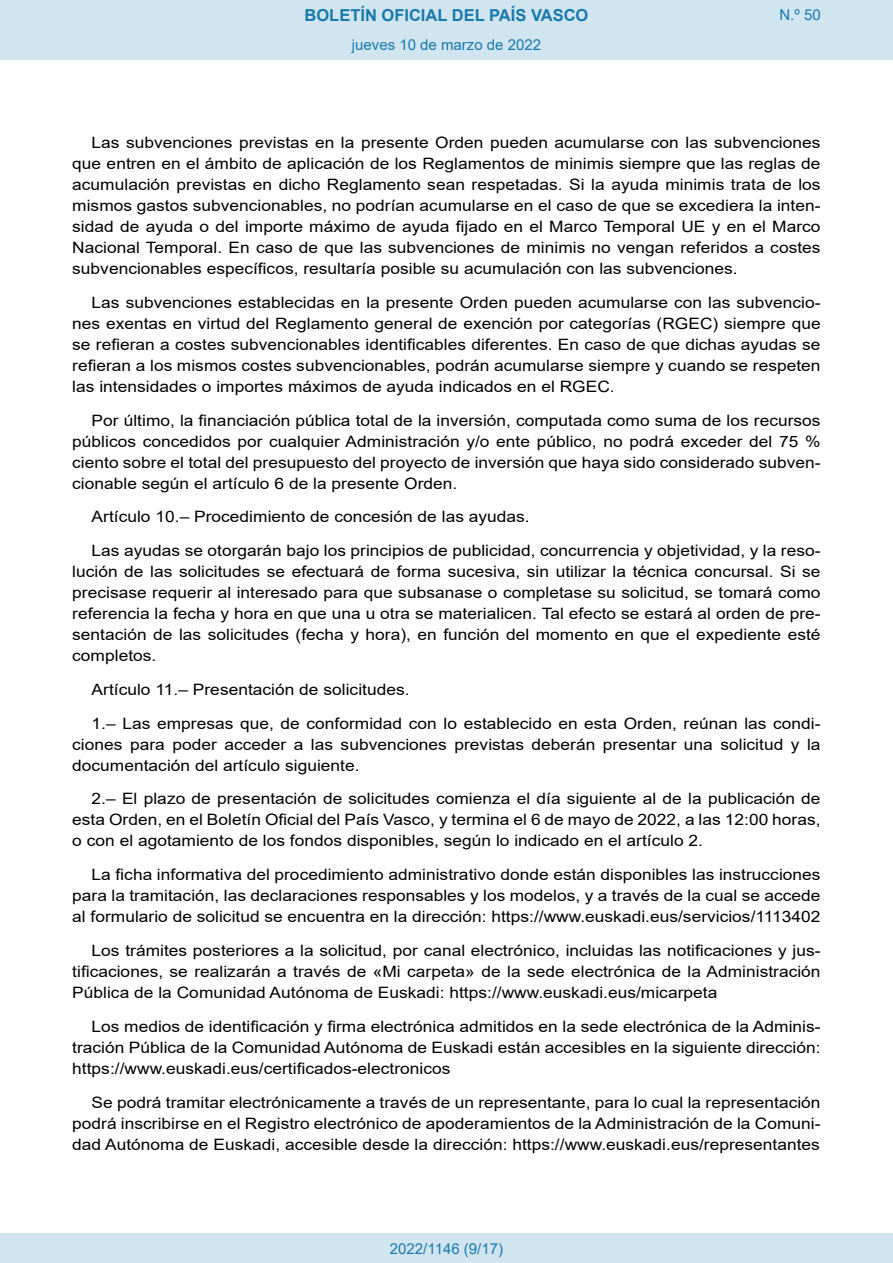
<style>
.page{position:relative;width:893px;height:1263px;background:#fff}
.page>*{position:absolute;margin:0;border:0;box-sizing:border-box;transform-origin:0 0}
.t1{font:700 16.5px "Arial";color:#1879ad}
.BOPVDetalle{font:15.6px/21px "Arial";color:#000;text-align:justify;scale:1.11 1}
.Paginacion_Centro{font:15px "Arial";color:#1879ad}
</style>
<div class="page">
<div style="left:0;top:0;width:893px;height:60px;background:#d0e5f0"></div>
<div style="left:0;top:1233px;width:893px;height:30px;background:#d0e5f0"></div>
<p class="t1" style="left:305px;top:3px;width:285px">BOLETÍN OFICIAL DEL PAÍS VASCO</p>
<p class="Paginacion_Centro" style="left:352px;top:35px;width:191px">jueves 10 de marzo de 2022</p>
<p class="Paginacion_Centro" style="left:779px;top:5px;width:43px">N.º 50</p>
<p class="BOPVDetalle" style="left:72px;top:132px;width:676px;text-indent:19px">Las subvenciones previstas en la presente Orden pueden acumularse con las subvenciones que entren en el ámbito de aplicación de los Reglamentos de minimis siempre que las reglas de acumulación previstas en dicho Reglamento sean respetadas. Si la ayuda minimis trata de los mismos gastos subvencionables, no podrían acumularse en el caso de que se excediera la inten&shy;sidad de ayuda o del importe máximo de ayuda fijado en el Marco Temporal UE y en el Marco Nacional Temporal. En caso de que las subvenciones de minimis no vengan referidos a costes subvencionables específicos, resultaría posible su acumulación con las subvenciones.</p>
<p class="BOPVDetalle" style="left:72px;top:292px;width:676px;text-indent:19px">Las subvenciones establecidas en la presente Orden pueden acumularse con las subvencio&shy;nes exentas en virtud del Reglamento general de exención por categorías (RGEC) siempre que se refieran a costes subvencionables identificables diferentes. En caso de que dichas ayudas se refieran a los mismos costes subvencionables, podrán acumularse siempre y cuando se respeten las intensidades o importes máximos de ayuda indicados en el RGEC.</p>
<p class="BOPVDetalle" style="left:72px;top:410px;width:676px;text-indent:19px">Por último, la financiación pública total de la inversión, computada como suma de los recursos públicos concedidos por cualquier Administración y/o ente público, no podrá exceder del 75 % ciento sobre el total del presupuesto del proyecto de inversión que haya sido considerado subven&shy;cionable según el artículo 6 de la presente Orden.</p>
<p class="BOPVDetalle" style="left:92px;top:506px;width:396px">Artículo 10.– Procedimiento de concesión de las ayudas.</p>
<p class="BOPVDetalle" style="left:72px;top:540px;width:676px;text-indent:19px">Las ayudas se otorgarán bajo los principios de publicidad, concurrencia y objetividad, y la reso&shy;lución de las solicitudes se efectuará de forma sucesiva, sin utilizar la técnica concursal. Si se precisase requerir al interesado para que subsanase o completase su solicitud, se tomará como referencia la fecha y hora en que una u otra se materialicen. Tal efecto se estará al orden de pre&shy;sentación de las solicitudes (fecha y hora), en función del momento en que el expediente esté completos.</p>
<p class="BOPVDetalle" style="left:92px;top:679px;width:288px">Artículo 11.– Presentación de solicitudes.</p>
<p class="BOPVDetalle" style="left:72px;top:713px;width:676px;text-indent:19px">1.– Las empresas que, de conformidad con lo establecido en esta Orden, reúnan las condi&shy;ciones para poder acceder a las subvenciones previstas deberán presentar una solicitud y la documentación del artículo siguiente.</p>
<p class="BOPVDetalle" style="left:72px;top:788px;width:676px;text-indent:19px">2.– El plazo de presentación de solicitudes comienza el día siguiente al de la publicación de esta Orden, en el Boletín Oficial del País Vasco, y termina el 6 de mayo de 2022, a las 12:00 horas, o con el agotamiento de los fondos disponibles, según lo indicado en el artículo 2.</p>
<p class="BOPVDetalle" style="left:72px;top:864px;width:676px;text-indent:19px">La ficha informativa del procedimiento administrativo donde están disponibles las instrucciones para la tramitación, las declaraciones responsables y los modelos, y a través de la cual se accede al formulario de solicitud se encuentra en la dirección: https://www.euskadi.eus/servicios/1113402</p>
<p class="BOPVDetalle" style="left:72px;top:940px;width:676px;text-indent:19px">Los trámites posteriores a la solicitud, por canal electrónico, incluidas las notificaciones y jus&shy;tificaciones, se realizarán a través de «Mi carpeta» de la sede electrónica de la Administración Pública de la Comunidad Autónoma de Euskadi: https://www.euskadi.eus/micarpeta</p>
<p class="BOPVDetalle" style="left:72px;top:1016px;width:676px;text-indent:19px">Los medios de identificación y firma electrónica admitidos en la sede electrónica de la Adminis&shy;tración Pública de la Comunidad Autónoma de Euskadi están accesibles en la siguiente dirección: https://www.euskadi.eus/certificados-electronicos</p>
<p class="BOPVDetalle" style="left:72px;top:1091px;width:676px;text-indent:19px">Se podrá tramitar electrónicamente a través de un representante, para lo cual la representación podrá inscribirse en el Registro electrónico de apoderamientos de la Administración de la Comuni&shy;dad Autónoma de Euskadi, accesible desde la dirección: https://www.euskadi.eus/representantes</p>
<p class="Paginacion_Centro" style="left:390px;top:1238px;width:115px">2022/1146 (9/17)</p>
</div>
